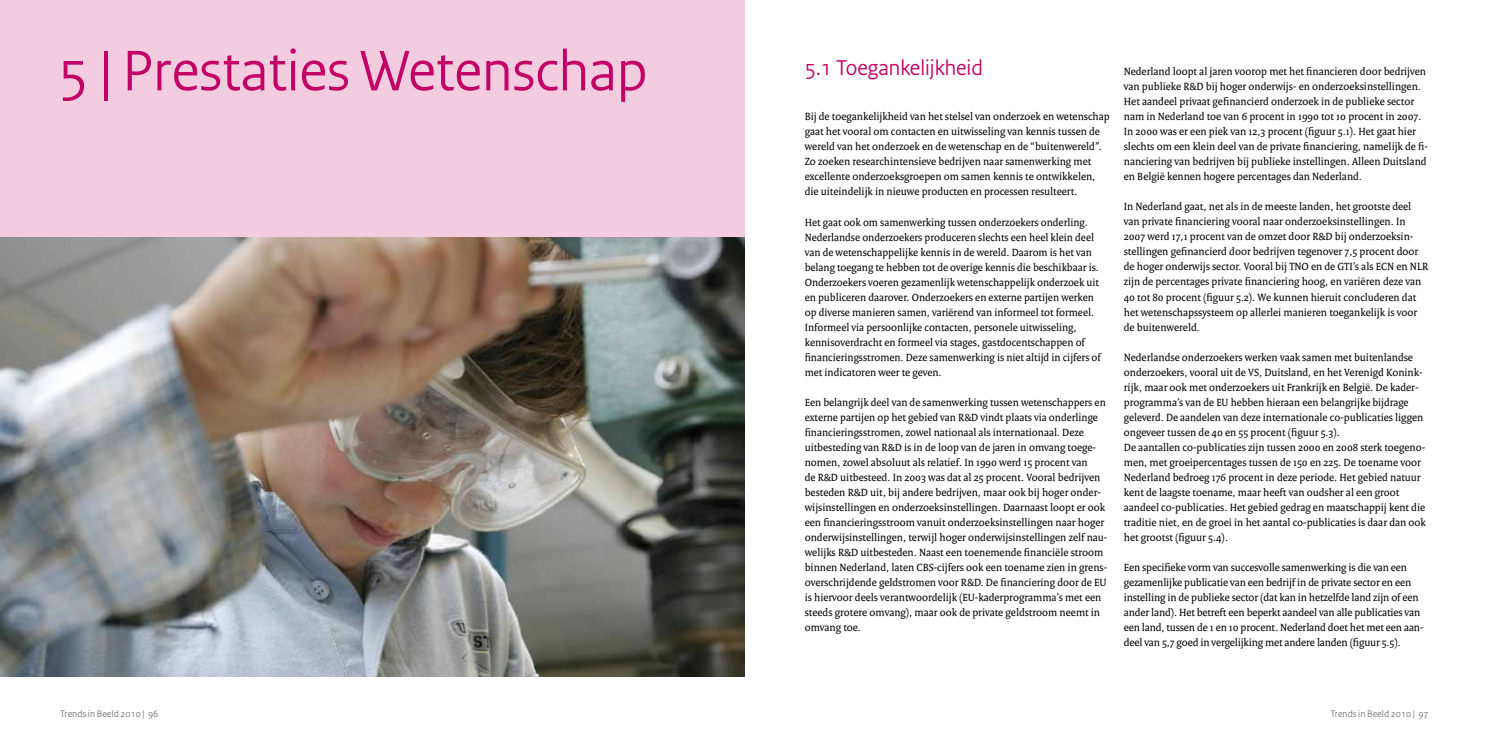
<style>
.page{position:relative;width:1489px;height:745px;background:#fff}
.page>*{position:absolute;margin:0;border:0;box-sizing:border-box;transform-origin:0 0}
.t1{font:60px "Rijksoverheid Sans";color:#c30065}
.t2{font:22.5px "Rijksoverheid Sans";color:#c30065}
.t3{font:11.25px/15px "Rijksoverheid Serif";color:#000}
.t4{font:10px "Rijksoverheid Sans";color:#707172}
</style>
<div class="page">
<img style="left:0;top:236px;width:744px;height:439px">
<div style="left:0;top:0;width:744px;height:236px;background:#f3cce0"></div>
<h1 class="t1" style="left:58px;top:36px;width:590px">5 | Prestaties Wetenschap</h1>
<h2 class="t2" style="left:804px;top:55px;width:180px">5.1 Toegankelijkheid</h2>
<p class="t3" style="left:804px;top:109px;width:306px">Bij de toegankelijkheid van het stelsel van onderzoek en wetenschap gaat het vooral om contacten en uitwisseling van kennis tussen de wereld van het onderzoek en de wetenschap en de “buitenwereld”.<br>Zo zoeken researchintensieve bedrijven naar samenwerking met excellente onderzoeksgroepen om samen kennis te ontwikkelen, die uiteindelijk in nieuwe producten en processen resulteert.</p>
<p class="t3" style="left:804px;top:214px;width:298px">Het gaat ook om samenwerking tussen onderzoekers onderling.<br>Nederlandse onderzoekers produceren slechts een heel klein deel van de wetenschappelijke kennis in de wereld. Daarom is het van belang toegang te hebben tot de overige kennis die beschikbaar is.<br>Onderzoekers voeren gezamenlijk wetenschappelijk onderzoek uit en publiceren daarover. Onderzoekers en externe partijen werken op diverse manieren samen, variërend van informeel tot formeel.<br>Informeel via persoonlijke contacten, personele uitwisseling, kennisoverdracht en formeel via stages, gastdocentschappen of financieringsstromen. Deze samenwerking is niet altijd in cijfers of met indicatoren weer te geven.</p>
<p class="t3" style="left:804px;top:394px;width:304px">Een belangrijk deel van de samenwerking tussen wetenschappers en externe partijen op het gebied van R&amp;D vindt plaats via onderlinge financieringsstromen, zowel nationaal als internationaal. Deze uitbesteding van R&amp;D is in de loop van de jaren in omvang toege&shy;nomen, zowel absoluut als relatief. In 1990 werd 15 procent van<br>de R&amp;D uitbesteed. In 2003 was dat al 25 procent. Vooral bedrijven besteden R&amp;D uit, bij andere bedrijven, maar ook bij hoger onder&shy;wijsinstellingen en onderzoeksinstellingen. Daarnaast loopt er ook een financieringsstroom vanuit onderzoeksinstellingen naar hoger onderwijsinstellingen, terwijl hoger onderwijsinstellingen zelf nau&shy;welijks R&amp;D uitbesteden. Naast een toenemende financiële stroom binnen Nederland, laten CBS-cijfers ook een toename zien in grens&shy;overschrijdende geldstromen voor R&amp;D. De financiering door de EU is hiervoor deels verantwoordelijk (EU-kaderprogramma’s met een steeds grotere omvang), maar ook de private geldstroom neemt in omvang toe.</p>
<p class="t3" style="left:1123px;top:64px;width:305px">Nederland loopt al jaren voorop met het financieren door bedrijven van publieke R&amp;D bij hoger onderwijs- en onderzoeksinstellingen.<br>Het aandeel privaat gefinancierd onderzoek in de publieke sector nam in Nederland toe van 6 procent in 1990 tot 10 procent in 2007.<br>In 2000 was er een piek van 12,3 procent (figuur 5.1). Het gaat hier slechts om een klein deel van de private financiering, namelijk de fi&shy;nanciering van bedrijven bij publieke instellingen. Alleen Duitsland en België kennen hogere percentages dan Nederland.</p>
<p class="t3" style="left:1123px;top:199px;width:306px">In Nederland gaat, net als in de meeste landen, het grootste deel van private financiering vooral naar onderzoeksinstellingen. In 2007 werd 17,1 procent van de omzet door R&amp;D bij onderzoeksin&shy;stellingen gefinancierd door bedrijven tegenover 7,5 procent door de hoger onderwijs sector. Vooral bij TNO en de GTI’s als ECN en NLR zijn de percentages private financiering hoog, en variëren deze van 40 tot 80 procent (figuur 5.2). We kunnen hieruit concluderen dat het wetenschapssysteem op allerlei manieren toegankelijk is voor de buitenwereld.</p>
<p class="t3" style="left:1123px;top:349px;width:303px">Nederlandse onderzoekers werken vaak samen met buitenlandse onderzoekers, vooral uit de VS, Duitsland, en het Verenigd Konink&shy;rijk, maar ook met onderzoekers uit Frankrijk en België. De kader&shy;programma’s van de EU hebben hieraan een belangrijke bijdrage geleverd. De aandelen van deze internationale co-publicaties liggen ongeveer tussen de 40 en 55 procent (figuur 5.3).<br>De aantallen co-publicaties zijn tussen 2000 en 2008 sterk toegeno&shy;men, met groeipercentages tussen de 150 en 225. De toename voor Nederland bedroeg 176 procent in deze periode. Het gebied natuur kent de laagste toename, maar heeft van oudsher al een groot aandeel co-publicaties. Het gebied gedrag en maatschappij kent die traditie niet, en de groei in het aantal co-publicaties is daar dan ook het grootst (figuur 5.4).</p>
<p class="t3" style="left:1123px;top:559px;width:301px">Een specifieke vorm van succesvolle samenwerking is die van een gezamenlijke publicatie van een bedrijf in de private sector en een instelling in de publieke sector (dat kan in hetzelfde land zijn of een ander land). Het betreft een beperkt aandeel van alle publicaties van een land, tussen de 1 en 10 procent. Nederland doet het met een aan&shy;deel van 5,7 goed in vergelijking met andere landen (figuur 5.5).</p>
<p class="t4" style="left:60px;top:707px;width:100px">Trends in Beeld 2010 | 96</p>
<p class="t4" style="left:1330px;top:707px;width:100px">Trends in Beeld 2010 | 97</p>
</div>
